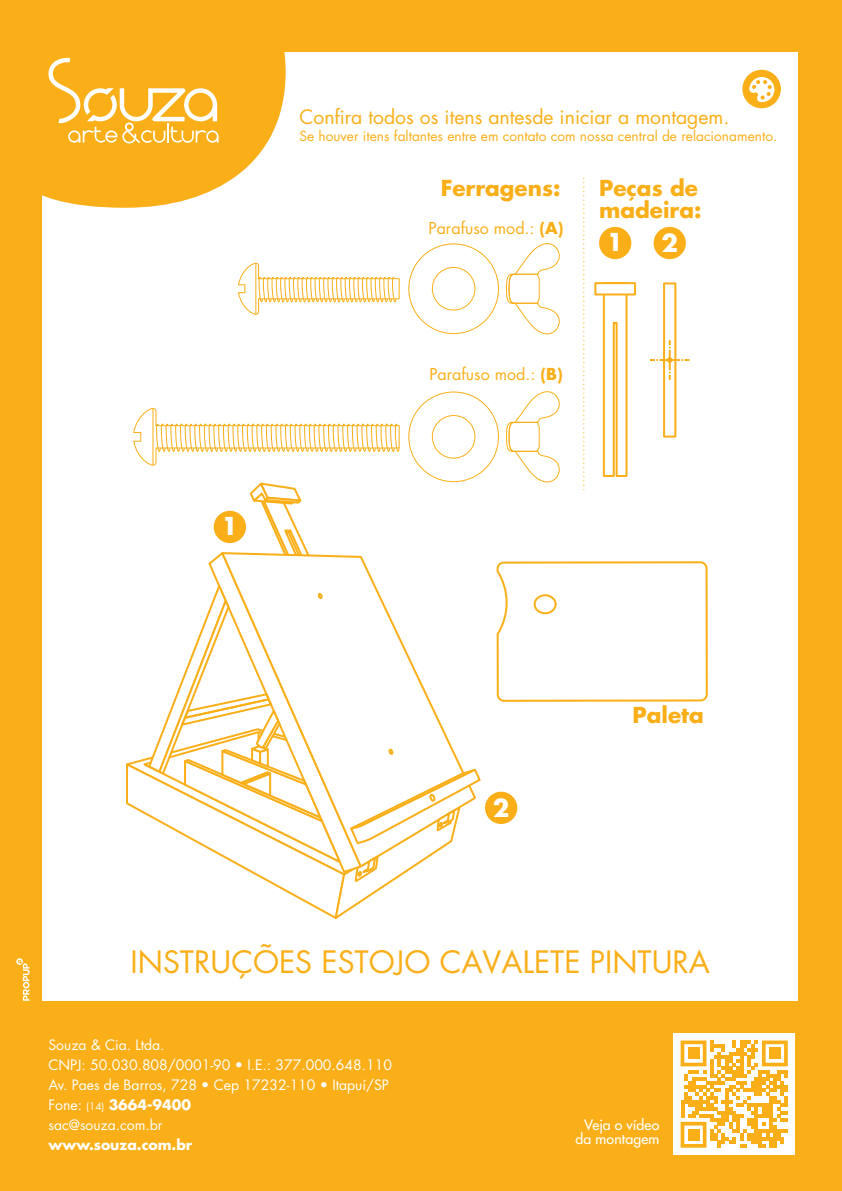
<style>
.page{position:relative;width:842px;height:1191px;background:#faaf18}
.page>*{position:absolute;margin:0;border:0;box-sizing:border-box;transform-origin:0 0}
.t1{font:30px "Futura Std";color:#faaf18}
.t2{font:700 24px "Futura Std";color:#fff}
.t3{font:700 21.4px/21.4px "Futura Std";color:#faaf18}
.t4{font:19.2px "Futura Std";color:#faaf18}
.t5{font:16px "Futura Std";color:#faaf18}
.t6{font:14px/20px "Futura Std";color:#fff}
.t7{font:500 14px/14px "Futura Std";letter-spacing:.01em;color:#fff;text-align:right}
.t8{font:700 14px "Futura Std";color:#fff}
.t9{font:13.6px "Futura Std";color:#faaf18}
.s1{font-weight:700}
.s2{font-size:10px}
</style>
<div class="page">
<div style="left:43px;top:53px;width:755px;height:947px;background:#fff"></div>
<svg style="left:42px;top:52px;width:244px;height:156px;background:#fab730"></svg>
<svg style="left:48px;top:57px;width:171px;height:86px;background:#fabd42"></svg>
<svg style="left:121px;top:178px;width:586px;height:741px"></svg>
<svg style="left:742px;top:70px;width:39px;height:38px"></svg>
<svg style="left:16px;top:958px;width:14px;height:42px"></svg>
<svg style="left:673px;top:1033px;width:122px;height:122px;fill:#fff"></svg>
<svg style="left:681px;top:1040px;width:25px;height:26px"></svg>
<div style="left:688px;top:1048px;width:11px;height:11px;background:#faaf18"></div>
<svg style="left:762px;top:1040px;width:26px;height:26px"></svg>
<div style="left:769px;top:1048px;width:11px;height:11px;background:#faaf18"></div>
<svg style="left:681px;top:1121px;width:25px;height:26px"></svg>
<div style="left:688px;top:1129px;width:11px;height:11px;background:#faaf18"></div>
<h3 class="t4" style="left:300px;top:105px;width:431px">Confira todos os itens antesde iniciar a montagem.</h3>
<p class="t9" style="left:300px;top:128px;width:479px">Se houver itens faltantes entre em contato com nossa central de relacionamento.</p>
<h2 class="t2" style="left:222px;top:510px;width:18px">1</h2>
<h3 class="t3" style="left:441px;top:177px;width:121px">Ferragens:</h3>
<p class="t5" style="left:428px;top:218px;width:136px">Parafuso mod.: <span class="s1">(A)</span></p>
<h3 class="t3" style="left:599px;top:177px;width:104px">Peças de madeira:</h3>
<h2 class="t2" style="left:607px;top:226px;width:18px">1</h2>
<h2 class="t2" style="left:661px;top:227px;width:18px">2</h2>
<p class="t5" style="left:429px;top:363px;width:135px">Parafuso mod.: <span class="s1">(B)</span></p>
<h2 class="t2" style="left:493px;top:791px;width:18px">2</h2>
<h3 class="t3" style="left:632px;top:704px;width:73px">Paleta</h3>
<h1 class="t1" style="left:131px;top:942px;width:581px">INSTRUÇÕES ESTOJO CAVALETE PINTURA</h1>
<p class="t6" style="left:48px;top:1034px;width:345px">Souza &amp; Cia. Ltda.<br>CNPJ: 50.030.808/0001-90 • I.E.: 377.000.648.110<br>Av. Paes de Barros, 728 • Cep 17232-110 • Itapuí/SP<br>Fone: <span class="s2">(14)</span> <span class="s1">3664-9400<br></span>sac@souza.com.br</p>
<p class="t8" style="left:48px;top:1135px;width:145px">www.souza.com.br</p>
<p class="t7" style="left:576px;top:1117px;width:85px">Veja o vídeo da montagem</p>
</div>
